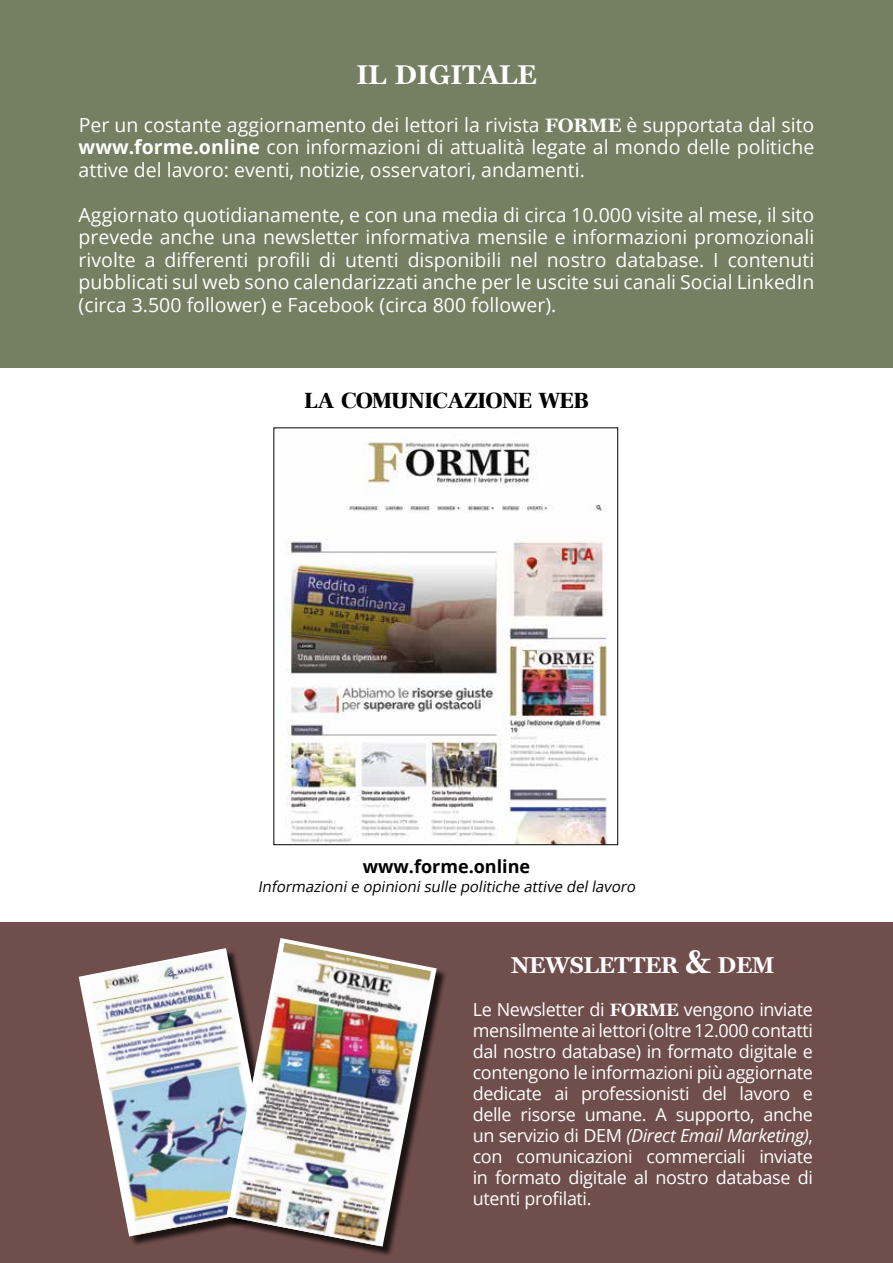
<style>
.page{position:relative;width:893px;height:1263px;background:#fff}
.page>*{position:absolute;margin:0;border:0;box-sizing:border-box;transform-origin:0 0}
.t1{font:700 27.3px "Miller Text";color:#fff}
.t2{font:900 23.1px "Frank Ruhl Libre";letter-spacing:-.025em;color:#000}
.t3{font:700 23.1px "Miller Text";letter-spacing:-.015em;color:#fff}
.t4{font:19.5px/22.5px "Open Sans";color:#fff;text-align:justify}
.t5{font:18px/21px "Open Sans";letter-spacing:-.02em;color:#fff;text-align:justify}
.t6{font:700 18px "Open Sans";color:#000}
.t7{font:italic 15px "Open Sans";color:#000}
.s1{font-family:"Miller Text";font-weight:700}
.s2{font-weight:700}
.s3{font-size:33px}
.s4{font-style:italic}
</style>
<div class="page">
<div style="left:0;top:923px;width:893px;height:340px;background:#704e4c"></div>
<div style="left:0;top:0;width:893px;height:367px;background:#757f61"></div>
<img style="left:286px;top:442px;width:321px;height:401px">
<div style="left:274px;top:428px;width:344px;height:417px;border:1px solid #000"></div>
<div style="left:80px;top:949px;width:206px;height:297px;background:#000;opacity:.75"></div>
<svg style="left:79px;top:948px;width:147px;height:288px"></svg>
<img style="left:87px;top:951px;width:139px;height:284px">
<div style="left:228px;top:940px;width:219px;height:317px;background:#000;opacity:.75"></div>
<svg style="left:226px;top:938px;width:211px;height:308px"></svg>
<img style="left:231px;top:943px;width:200px;height:303px">
<h1 class="t1" style="left:356px;top:58px;width:182px">IL DIGITALE</h1>
<p class="t4" style="left:79px;top:113px;width:737px">Per un costante aggiornamento dei lettori la rivista <span class="s1">FORME</span> è supportata dal sito <span class="s2">www.forme.online</span> con informazioni di attualità legate al mondo delle politiche attive del lavoro: eventi, notizie, osservatori, andamenti.</p>
<p class="t4" style="left:79px;top:203px;width:737px">Aggiornato quotidianamente, e con una media di circa 10.000 visite al mese, il sito prevede anche una newsletter informativa mensile e informazioni promozionali rivolte a differenti profili di utenti disponibili nel nostro database. I contenuti pubblicati sul web sono calendarizzati anche per le uscite sui canali Social LinkedIn (circa 3.500 follower) e Facebook (circa 800 follower).</p>
<p class="t2" style="left:304px;top:386px;width:286px">LA COMUNICAZIONE WEB</p>
<p class="t6" style="left:363px;top:854px;width:169px">www.forme.online</p>
<p class="t7" style="left:258px;top:877px;width:383px">Informazionie opinionisulle politiche attive dellavoro</p>
<p class="t3" style="left:511px;top:952px;width:265px">NEWSLETTER <span class="s3">&amp;</span> DEM</p>
<p class="t5" style="left:473px;top:998px;width:342px">Le Newsletter di <span class="s1">FORME</span> vengono inviate mensilmente ai lettori (oltre 12.000 contatti dal nostro database) in formato digitale e contengono le informazioni più aggiornate dedicate ai professionisti del lavoro e delle risorse umane. A supporto, anche un servizio di DEM <span class="s4">(Direct Email Marketing)</span>, con comunicazioni commerciali inviate in formato digitale al nostro database di utenti profilati.</p>
</div>
